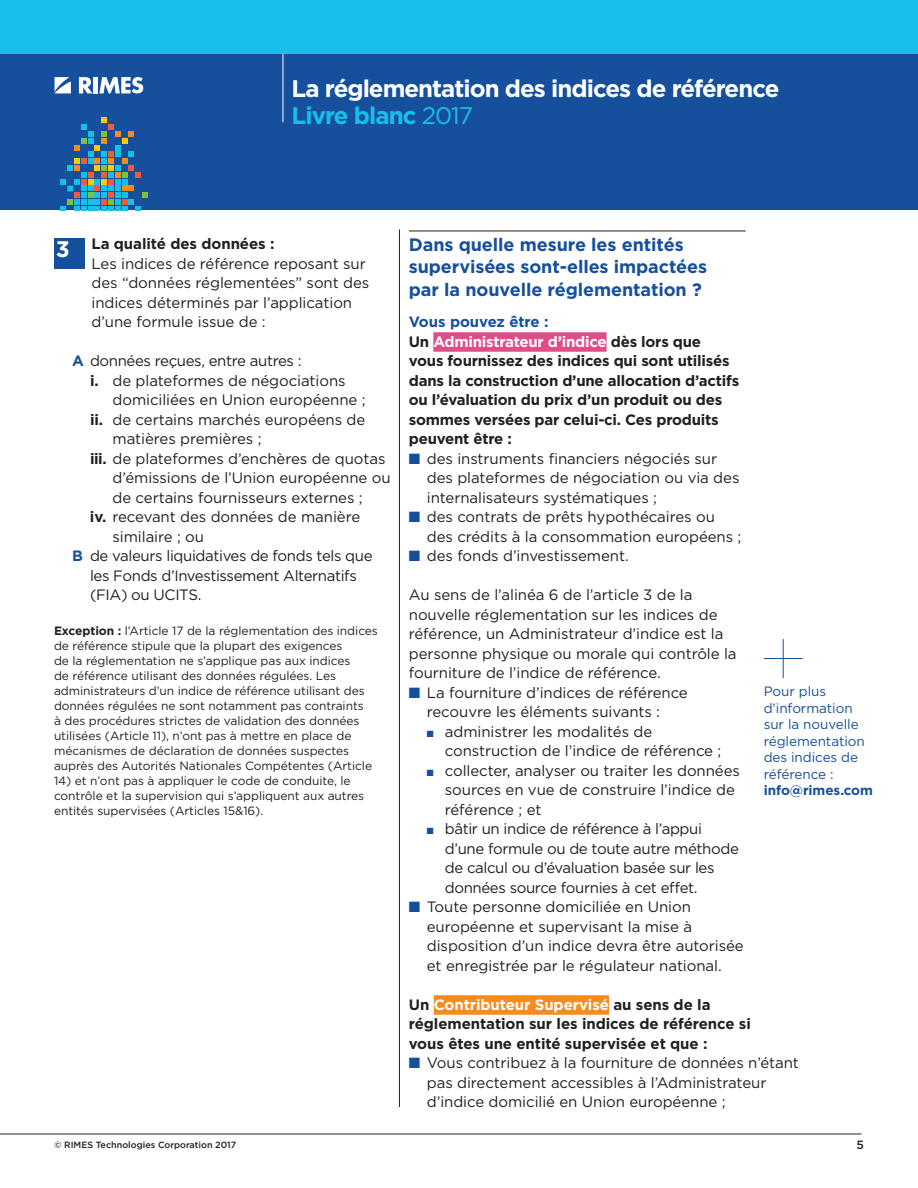
<style>
.page{position:relative;width:918px;height:1188px;background:#fff}
.page>*{position:absolute;margin:0;border:0;box-sizing:border-box;transform-origin:0 0}
.t1{font:700 24px/27px "Gotham";letter-spacing:-.04em;color:#fff}
.t2{font:700 22.5px "Gotham";color:#fff}
.t3{font:700 18px/22.5px "Gotham";letter-spacing:-.005em;color:#16509c}
.t4{font:15px/19.5px "Gotham";letter-spacing:-.005em;color:#231f20}
.t5{font:700 15px/19.5px "Gotham";letter-spacing:-.015em;color:#231f20}
.t6{font:15px/19.5px "Gotham";letter-spacing:-.025em;color:#231f20}
.t7{font:13.5px/16.5px "Gotham";letter-spacing:-.005em;color:#16509c}
.t8{font:700 13.5px "Gotham";letter-spacing:-.005em;color:#16509c}
.t9{font:12px/15px "Gotham";letter-spacing:-.005em;color:#231f20}
.t10{font:500 12px "Gotham";color:#231f20}
.t11{font:500 9px "Gotham";color:#231f20}
.s1{color:#17c0e9}
.s2{font-weight:400;color:#17c0e9}
.s3{font-weight:700;color:#16509c}
.s4{font-weight:700}
.s5{color:#16509c}
.s6{color:#fff}
</style>
<div class="page">
<div style="left:0;top:0;width:918px;height:210px;background:#16509c"></div>
<div style="left:0;top:0;width:918px;height:54px;background:#17c0e9"></div>
<hr style="left:0;top:1134px;width:861px;height:1px;background:#231f20">
<svg style="left:60px;top:118px;width:88px;height:92px"></svg>
<svg style="left:54px;top:77px;width:17px;height:16px"></svg>
<svg style="left:79px;top:77px;width:13px;height:16px"></svg>
<hr style="left:94px;top:77px;width:4px;height:16px;background:#fff">
<svg style="left:99px;top:77px;width:44px;height:16px"></svg>
<hr style="left:283px;top:54px;width:1px;height:68px;background:#fff">
<hr style="left:409px;top:231px;width:337px;height:1px;background:#231f20">
<div style="left:433px;top:332px;width:174px;height:20px;background:#df4d88"></div>
<hr style="left:399px;top:229px;width:1px;height:878px;background:#231f20">
<hr style="left:764px;top:658px;width:38px;height:1px;background:#16509c">
<hr style="left:783px;top:639px;width:1px;height:39px;background:#16509c">
<div style="left:54px;top:238px;width:30px;height:30px;background:#16509c"></div>
<div style="left:434px;top:995px;width:175px;height:20px;background:#f68b1f"></div>
<h1 class="t1" style="left:292px;top:75px;width:489px">La réglementation des indices de référence<br><span class="s1">Livre blanc</span> <span class="s2">2017</span></h1>
<p class="t5" style="left:92px;top:234px;width:185px">La qualité des données :</p>
<p class="t4" style="left:92px;top:254px;width:279px">Les indices de référence reposant sur des “données réglementées” sont des indices déterminés par l’application d’une formule issue de :</p>
<p class="t6" style="left:72px;top:351px;width:231px"><span class="s3">A</span> données reçues, entre autres :</p>
<p class="t4" style="left:90px;top:371px;width:257px"><span class="s4">i.</span> de plateformes de négociations</p>
<p class="t4" style="left:112px;top:390px;width:255px">domiciliées en Union européenne ;</p>
<p class="t4" style="left:90px;top:410px;width:277px"><span class="s4">ii.</span> de certains marchés européens de</p>
<p class="t4" style="left:112px;top:429px;width:151px">matières premières ;</p>
<p class="t4" style="left:90px;top:449px;width:297px"><span class="s4">iii.</span> de plateformes d’enchères de quotas</p>
<p class="t4" style="left:112px;top:468px;width:280px">d’émissions de l’Union européenne ou</p>
<p class="t4" style="left:112px;top:488px;width:252px">de certains fournisseurs externes ;</p>
<p class="t4" style="left:90px;top:507px;width:272px"><span class="s4">iv.</span> recevant des données de manière</p>
<p class="t4" style="left:112px;top:527px;width:93px">similaire ; ou</p>
<p class="t6" style="left:72px;top:546px;width:302px"><span class="s3">B</span> de valeurs liquidatives de fonds tels que</p>
<p class="t6" style="left:90px;top:566px;width:268px">les Fonds d’Investissement Alternatifs</p>
<p class="t6" style="left:90px;top:585px;width:113px">(FIA) ou UCITS.</p>
<p class="t9" style="left:54px;top:623px;width:325px"><span class="s4">Exception :</span> l’Article 17 de la réglementation des indices de référence stipule que la plupart des exigences<br>de la réglementation ne s’applique pas aux indices<br>de référence utilisant des données régulées. Les administrateurs d’un indice de référence utilisant des données régulées ne sont notamment pas contraints<br>à des procédures strictes de validation des données utilisées (Article 11), n’ont pas à mettre en place de mécanismes de déclaration de données suspectes auprès des Autorités Nationales Compétentes (Article</p>
<p class="t9" style="left:54px;top:773px;width:312px">14) et n’ont pas à appliquer le code de conduite, le contrôle et la supervision qui s’appliquent aux autres entités supervisées (Articles 15&amp;16).</p>
<h2 class="t2" style="left:56px;top:236px;width:15px">3</h2>
<p class="t3" style="left:409px;top:233px;width:300px">Dans quelle mesure les entités supervisées sont-elles impactées par la nouvelle réglementation ?</p>
<p class="t5" style="left:409px;top:312px;width:332px"><span class="s5">Vous pouvez être :<br></span>un <span class="s6">Administrateur d’indice</span> dès lors que vous fournissez des indices qui sont utilisés dans la construction d’une allocation d’actifs ou l’évaluation du prix d’un produit ou des sommes versées par celui-ci. Ces produits peuvent être :</p>
<p class="t4" style="left:427px;top:449px;width:314px;text-indent:-18px"><span class="s5">■</span> des instruments financiers négociés sur des plateformes de négociation ou via des internalisateurs systématiques ;</p>
<p class="t4" style="left:427px;top:507px;width:316px;text-indent:-18px"><span class="s5">■</span> des contrats de prêts hypothécaires ou des crédits à la consommation européens ;</p>
<p class="t4" style="left:409px;top:546px;width:221px"><span class="s5">■</span> des fonds d’investissement.</p>
<p class="t4" style="left:409px;top:585px;width:329px">Au sens de l’alinéa 6 de l’article 3 de la nouvelle réglementation sur les indices de référence, un Administrateur d’indice est la personne physique ou morale qui contrôle la fourniture de l’indice de référence.</p>
<p class="t4" style="left:427px;top:683px;width:263px;text-indent:-18px"><span class="s5">■</span> La fourniture d’indices de référence recouvre les éléments suivants :</p>
<p class="t4" style="left:445px;top:722px;width:278px;text-indent:-18px"><span class="s5">■</span> administrer les modalités de construction de l’indice de référence ;</p>
<p class="t4" style="left:445px;top:761px;width:297px;text-indent:-18px"><span class="s5">■</span> collecter, analyser ou traiter les données sources en vue de construire l’indice de référence ; et</p>
<p class="t6" style="left:445px;top:819px;width:296px;text-indent:-18px"><span class="s5">■</span> bâtir un indice de référence à l’appui d’une formule ou de toute autre méthode de calcul ou d’évaluation basée sur les données source fournies à cet effet.</p>
<p class="t4" style="left:427px;top:897px;width:318px;text-indent:-18px"><span class="s5">■</span> Toute personne domiciliée en Union européenne et supervisant la mise à disposition d’un indice devra être autorisée et enregistrée par le régulateur national.</p>
<p class="t7" style="left:764px;top:683px;width:103px">Pour plus d’information sur la nouvelle réglementation des indices de référence :</p>
<p class="t8" style="left:764px;top:783px;width:111px">info@rimes.com</p>
<p class="t5" style="left:409px;top:994px;width:344px">un <span class="s6">Contributeur Supervisé</span> au sens de la réglementation sur les indices de référence si vous êtes une entité supervisée et que :</p>
<p class="t4" style="left:427px;top:1053px;width:374px;text-indent:-18px"><span class="s5">■</span> Vous contribuez à la fourniture de données n’étant pas directement accessibles à l’Administrateur d’indice domicilié en Union européenne ;</p>
<p class="t11" style="left:54px;top:1140px;width:184px">© RIMES Technologies Corporation 2017</p>
<p class="t10" style="left:857px;top:1137px;width:9px">5</p>
</div>
